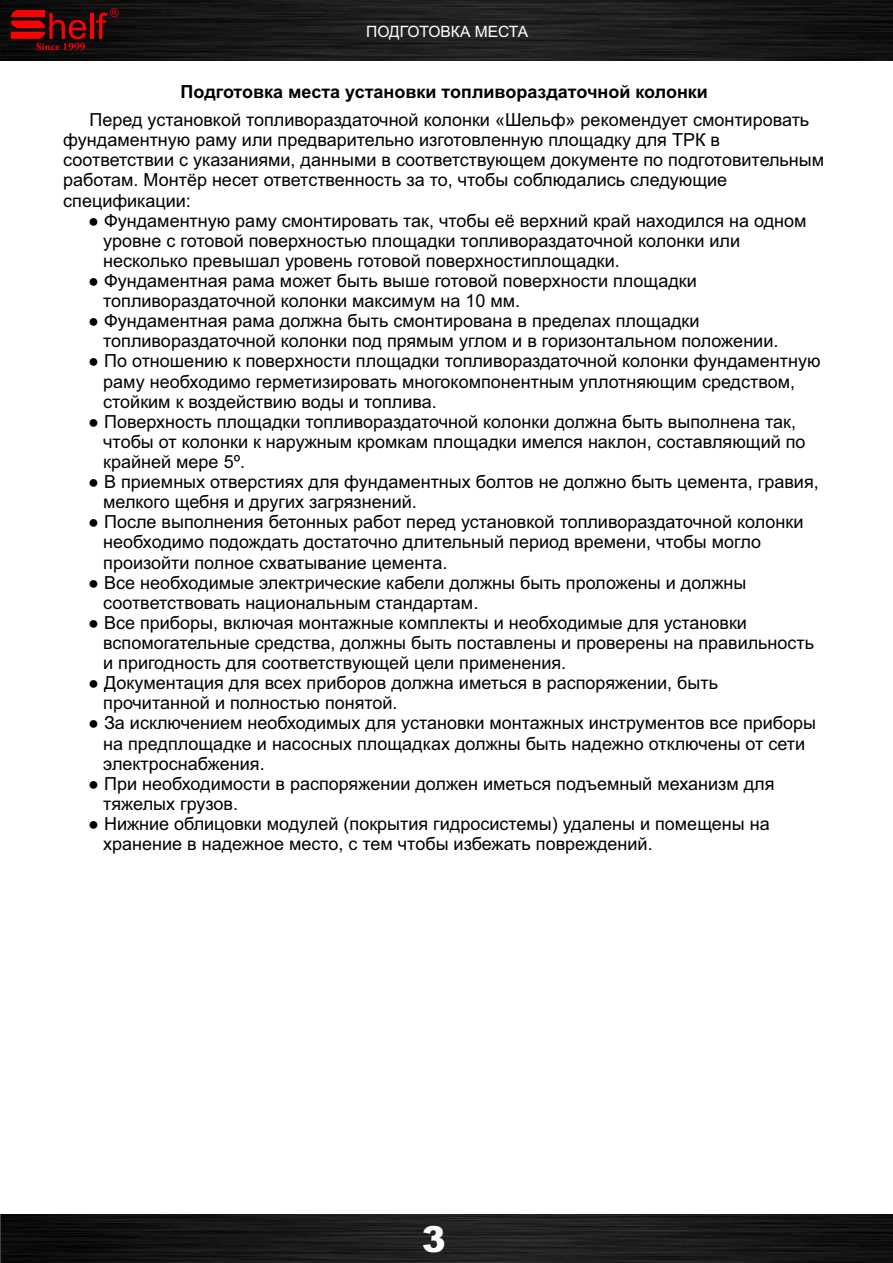
<style>
.page{position:relative;width:893px;height:1263px;background:#fff}
.page>*{position:absolute;margin:0;border:0;box-sizing:border-box;transform-origin:0 0}
.t1{font:900 36px "Arial";color:#fff}
.t2{font:18px/20.1px "Arial";color:#000}
.t3{font:700 18px "Arial";color:#000}
.t4{font:15.6px "Arial";color:#fff}
</style>
<div class="page">
<img style="left:0;top:0;width:893px;height:60px">
<img style="left:0;top:1214px;width:893px;height:49px">
<svg style="left:11px;top:10px;width:75px;height:41px"></svg>
<hr style="left:90px;top:13px;width:3px;height:26px;background:#f00">
<svg style="left:96px;top:8px;width:23px;height:31px"></svg>
<p class="t4" style="left:366px;top:26px;width:164px">ПОДГОТОВКА МЕСТА</p>
<p class="t3" style="left:181px;top:85px;width:529px">Подготовка места установки топливораздаточной колонки</p>
<p class="t2" style="left:63px;top:111px;width:762px;text-indent:26px">Перед установкой топливораздаточной колонки «Шельф» рекомендует смонтировать фундаментную раму или предварительно изготовленную площадку для ТРК в соответствии с указаниями, данными в соответствующем документе по подготовительным работам. Монтёр несет ответственность за то, чтобы соблюдались следующие спецификации:</p>
<p class="t2" style="left:103px;top:212px;width:705px;text-indent:-15px">● Фундаментную раму смонтировать так, чтобы её верхний край находился на одном уровне с готовой поверхностью площадки топливораздаточной колонки или несколько превышал уровень готовой поверхностиплощадки.</p>
<p class="t2" style="left:103px;top:272px;width:595px;text-indent:-15px">● Фундаментная рама может быть выше готовой поверхности площадки топливораздаточной колонки максимум на 10 мм.</p>
<p class="t2" style="left:103px;top:312px;width:677px;text-indent:-15px">● Фундаментная рама должна быть смонтирована в пределах площадки топливораздаточной колонки под прямым углом и в горизонтальном положении.</p>
<p class="t2" style="left:103px;top:353px;width:719px;text-indent:-15px">● По отношению к поверхности площадки топливораздаточной колонки фундаментную раму необходимо герметизировать многокомпонентным уплотняющим средством, стойким к воздействию воды и топлива.</p>
<p class="t2" style="left:103px;top:413px;width:704px;text-indent:-15px">● Поверхность площадки топливораздаточной колонки должна быть выполнена так, чтобы от колонки к наружным кромкам площадки имелся наклон, составляющий по крайней мере 5º.</p>
<p class="t2" style="left:103px;top:473px;width:717px;text-indent:-15px">● В приемных отверстиях для фундаментных болтов не должно быть цемента, гравия, мелкого щебня и других загрязнений.</p>
<p class="t2" style="left:103px;top:514px;width:702px;text-indent:-15px">● После выполнения бетонных работ перед установкой топливораздаточной колонки необходимо подождать достаточно длительный период времени, чтобы могло произойти полное схватывание цемента.</p>
<p class="t2" style="left:103px;top:574px;width:645px;text-indent:-15px">● Все необходимые электрические кабели должны быть проложены и должны соответствовать национальным стандартам.</p>
<p class="t2" style="left:103px;top:614px;width:712px;text-indent:-15px">● Все приборы, включая монтажные комплекты и необходимые для установки вспомогательные средства, должны быть поставлены и проверены на правильность и пригодность для соответствующей цели применения.</p>
<p class="t2" style="left:103px;top:674px;width:616px;text-indent:-15px">● Документация для всех приборов должна иметься в распоряжении, быть прочитанной и полностью понятой.</p>
<p class="t2" style="left:103px;top:715px;width:714px;text-indent:-15px">● За исключением необходимых для установки монтажных инструментов все приборы на предплощадке и насосных площадках должны быть надежно отключены от сети электроснабжения.</p>
<p class="t2" style="left:103px;top:775px;width:673px;text-indent:-15px">● При необходимости в распоряжении должен иметься подъемный механизм для тяжелых грузов.</p>
<p class="t2" style="left:103px;top:815px;width:668px;text-indent:-15px">● Нижние облицовки модулей (покрытия гидросистемы) удалены и помещены на хранение в надежное место, с тем чтобы избежать повреждений.</p>
<h1 class="t1" style="left:422px;top:1226px;width:26px">3</h1>
</div>
